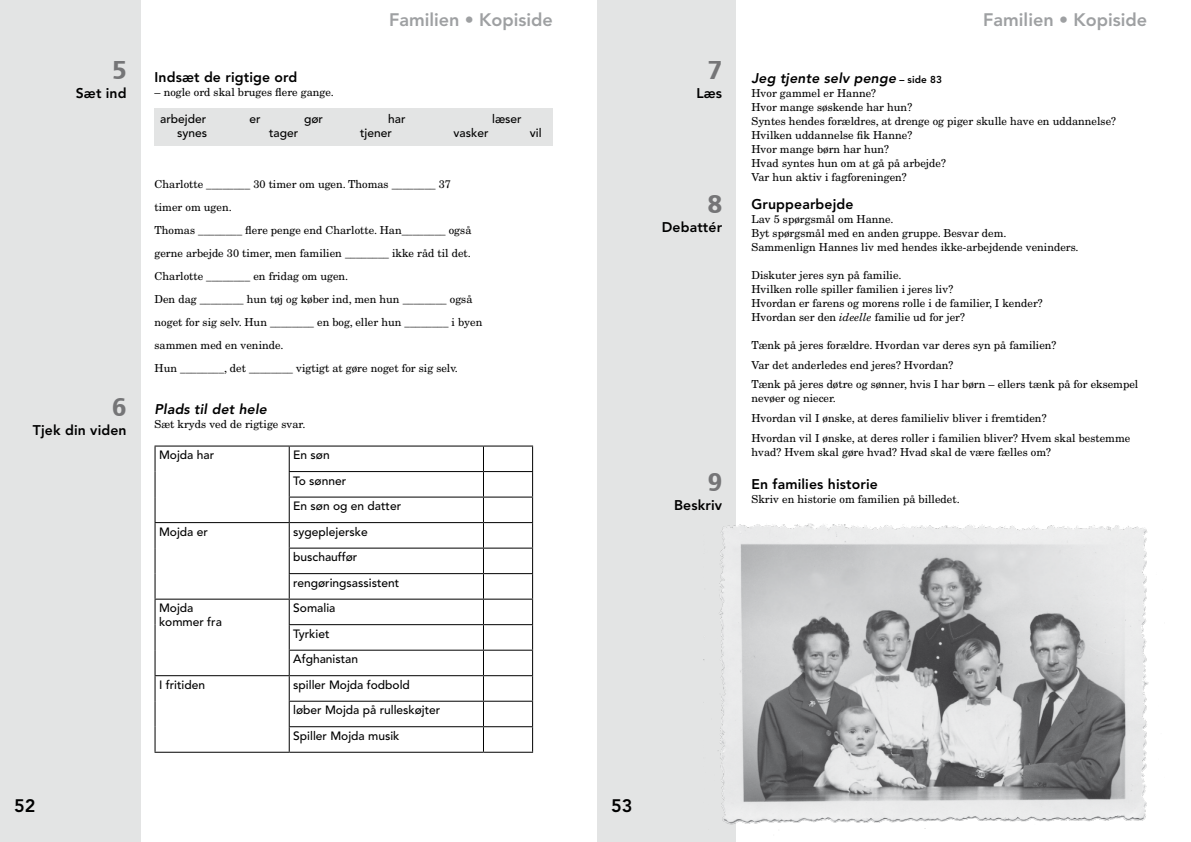
<style>
.page{position:relative;width:1191px;height:842px;background:#fff}
.page>*{position:absolute;margin:0;border:0;box-sizing:border-box;transform-origin:0 0}
.t1{font:24px "Charcoal CY";color:#757577}
.t2{font:800 18px "Avenir";color:#9ea0a2}
.t3{font:800 18px "Avenir";color:#000}
.t4{font:800 14px "Avenir";letter-spacing:.01em;color:#000}
.t5{font:italic 800 14px "Avenir";letter-spacing:.01em;color:#000}
.t6{font:500 12px/25.5px "Avenir";color:#000}
.t7{font:11px/14px "New Century Schlbk";color:#000}
.s1{font-style:normal;font-size:10px}
.s2{font-style:italic}
</style>
<div class="page">
<div style="left:597px;top:0;width:139px;height:842px;background:#e3e4e4"></div>
<div style="left:0;top:0;width:140px;height:842px;background:#e3e4e4"></div>
<hr style="left:154px;top:446px;width:135px;height:1px;background:#000">
<hr style="left:289px;top:446px;width:194px;height:1px;background:#000">
<hr style="left:483px;top:446px;width:50px;height:1px;background:#000">
<hr style="left:289px;top:471px;width:194px;height:1px;background:#000">
<hr style="left:483px;top:471px;width:50px;height:1px;background:#000">
<hr style="left:289px;top:497px;width:194px;height:1px;background:#000">
<hr style="left:483px;top:497px;width:50px;height:1px;background:#000">
<hr style="left:154px;top:522px;width:135px;height:1px;background:#000">
<hr style="left:289px;top:522px;width:194px;height:1px;background:#000">
<hr style="left:483px;top:522px;width:50px;height:1px;background:#000">
<hr style="left:289px;top:548px;width:194px;height:1px;background:#000">
<hr style="left:483px;top:548px;width:50px;height:1px;background:#000">
<hr style="left:289px;top:573px;width:194px;height:1px;background:#000">
<hr style="left:483px;top:573px;width:50px;height:1px;background:#000">
<hr style="left:154px;top:599px;width:135px;height:1px;background:#000">
<hr style="left:289px;top:599px;width:194px;height:1px;background:#000">
<hr style="left:483px;top:599px;width:50px;height:1px;background:#000">
<hr style="left:289px;top:624px;width:194px;height:1px;background:#000">
<hr style="left:483px;top:624px;width:50px;height:1px;background:#000">
<hr style="left:289px;top:650px;width:194px;height:1px;background:#000">
<hr style="left:483px;top:650px;width:50px;height:1px;background:#000">
<hr style="left:154px;top:675px;width:135px;height:1px;background:#000">
<hr style="left:289px;top:675px;width:194px;height:1px;background:#000">
<hr style="left:483px;top:675px;width:50px;height:1px;background:#000">
<hr style="left:289px;top:701px;width:194px;height:1px;background:#000">
<hr style="left:483px;top:701px;width:50px;height:1px;background:#000">
<svg style="left:154px;top:447px;width:1px;height:305px"></svg>
<hr style="left:289px;top:726px;width:194px;height:1px;background:#000">
<svg style="left:289px;top:447px;width:1px;height:305px"></svg>
<hr style="left:483px;top:726px;width:50px;height:1px;background:#000">
<svg style="left:483px;top:447px;width:1px;height:305px"></svg>
<svg style="left:532px;top:447px;width:1px;height:305px"></svg>
<hr style="left:154px;top:752px;width:135px;height:1px;background:#000">
<hr style="left:289px;top:752px;width:194px;height:1px;background:#000">
<hr style="left:483px;top:752px;width:50px;height:1px;background:#000">
<div style="left:154px;top:108px;width:399px;height:38px;background:#e3e4e4"></div>
<img style="left:703px;top:523px;width:446px;height:306px">
<h1 class="t1" style="left:112px;top:55px;width:16px">5</h1>
<p class="t4" style="left:76px;top:85px;width:52px">Sæt ind</p>
<h1 class="t1" style="left:112px;top:392px;width:16px">6</h1>
<p class="t4" style="left:33px;top:422px;width:95px">Tjek din viden</p>
<h2 class="t2" style="left:389px;top:9px;width:165px">Familien • Kopiside</h2>
<h2 class="t2" style="left:983px;top:9px;width:165px">Familien • Kopiside</h2>
<p class="t4" style="left:154px;top:68px;width:144px">Indsæt de rigtige ord</p>
<p class="t7" style="left:154px;top:85px;width:181px">– nogle ord skal bruges flere gange.</p>
<p class="t6" style="left:160px;top:106px;width:47px">arbejder</p>
<p class="t6" style="left:250px;top:106px;width:13px">er</p>
<p class="t6" style="left:304px;top:106px;width:20px">gør</p>
<p class="t6" style="left:388px;top:106px;width:19px">har</p>
<p class="t6" style="left:492px;top:106px;width:31px">læser</p>
<p class="t6" style="left:177px;top:120px;width:31px">synes</p>
<p class="t6" style="left:269px;top:120px;width:31px">tager</p>
<p class="t6" style="left:360px;top:120px;width:33px">tjener</p>
<p class="t6" style="left:453px;top:120px;width:36px">vasker</p>
<p class="t6" style="left:530px;top:120px;width:13px">vil</p>
<p class="t7" style="left:154px;top:172px;width:329px;line-height:23px">Charlotte ________ 30 timer om ugen. Thomas ________ 37<br>timer om ugen.<br>Thomas ________ flere penge end Charlotte. Han________ også gerne arbejde 30 timer, men familien ________ ikke råd til det.<br>Charlotte ________ en fridag om ugen.<br>Den dag ________ hun tøj og køber ind, men hun ________ også noget for sig selv. Hun ________ en bog, eller hun ________ i byen sammen med en veninde.<br>Hun ________, det ________ vigtigt at gøre noget for sig selv.</p>
<p class="t5" style="left:154px;top:400px;width:114px">Plads til det hele</p>
<p class="t7" style="left:154px;top:417px;width:152px">Sæt kryds ved de rigtige svar.</p>
<p class="t6" style="left:159px;top:443px;width:57px">Mojda har</p>
<p class="t6" style="left:293px;top:443px;width:109px">En søn<br>To sønner<br>En søn og en datter</p>
<p class="t6" style="left:159px;top:519px;width:50px">Mojda er</p>
<p class="t6" style="left:293px;top:519px;width:107px">sygeplejerske buschauffør rengøringsassistent</p>
<p class="t6" style="left:159px;top:601px;width:64px;line-height:14px">Mojda kommer fra</p>
<p class="t6" style="left:293px;top:596px;width:66px">Somalia<br>Tyrkiet<br>Afghanistan</p>
<p class="t6" style="left:159px;top:672px;width:47px">I fritiden</p>
<p class="t6" style="left:293px;top:672px;width:149px">spiller Mojda fodbold løber Mojda på rulleskøjter<br>Spiller Mojda musik</p>
<h1 class="t1" style="left:707px;top:55px;width:16px">7</h1>
<p class="t4" style="left:696px;top:85px;width:27px">Læs</p>
<h1 class="t1" style="left:707px;top:189px;width:16px">8</h1>
<p class="t4" style="left:662px;top:219px;width:62px">Debattér</p>
<h1 class="t1" style="left:707px;top:467px;width:16px">9</h1>
<p class="t4" style="left:674px;top:497px;width:50px">Beskriv</p>
<p class="t5" style="left:751px;top:70px;width:192px">Jeg tjente selv penge <span class="s1">– side 83</span></p>
<p class="t7" style="left:751px;top:86px;width:366px">Hvor gammel er Hanne?<br>Hvor mange søskende har hun?<br>Syntes hendes forældres, at drenge og piger skulle have en uddannelse?<br>Hvilken uddannelse fik Hanne?<br>Hvor mange børn har hun?<br>Hvad syntes hun om at gå på arbejde?<br>Var hun aktiv i fagforeningen?</p>
<p class="t4" style="left:751px;top:196px;width:104px">Gruppearbejde</p>
<p class="t7" style="left:751px;top:212px;width:329px">Lav 5 spørgsmål om Hanne.<br>Byt spørgsmål med en anden gruppe. Besvar dem.<br>Sammenlign Hannes liv med hendes ikke-arbejdende veninders.</p>
<p class="t7" style="left:751px;top:268px;width:293px">Diskuter jeres syn på familie.<br>Hvilken rolle spiller familien i jeres liv?<br>Hvordan er farens og morens rolle i de familier, I kender?<br>Hvordan ser den <span class="s2">ideelle</span> familie ud for jer?</p>
<p class="t7" style="left:751px;top:335px;width:388px;line-height:19.7px">Tænk på jeres forældre. Hvordan var deres syn på familien?<br>Var det anderledes end jeres? Hvordan?<br>Tænk på jeres døtre og sønner, hvis I har børn – ellers tænk på for eksempel</p>
<p class="t7" style="left:751px;top:388px;width:380px;line-height:19.7px">nevøer og niecer.<br>Hvordan vil I ønske, at deres familieliv bliver i fremtiden?<br>Hvordan vil I ønske, at deres roller i familien bliver? Hvem skal bestemme</p>
<p class="t7" style="left:751px;top:445px;width:301px">hvad? Hvem skal gøre hvad? Hvad skal de være fælles om?</p>
<p class="t4" style="left:751px;top:476px;width:128px">En families historie</p>
<p class="t7" style="left:751px;top:492px;width:210px">Skriv en historie om familien på billedet.</p>
<h2 class="t3" style="left:14px;top:795px;width:23px">52</h2>
<h2 class="t3" style="left:611px;top:795px;width:23px">53</h2>
</div>
